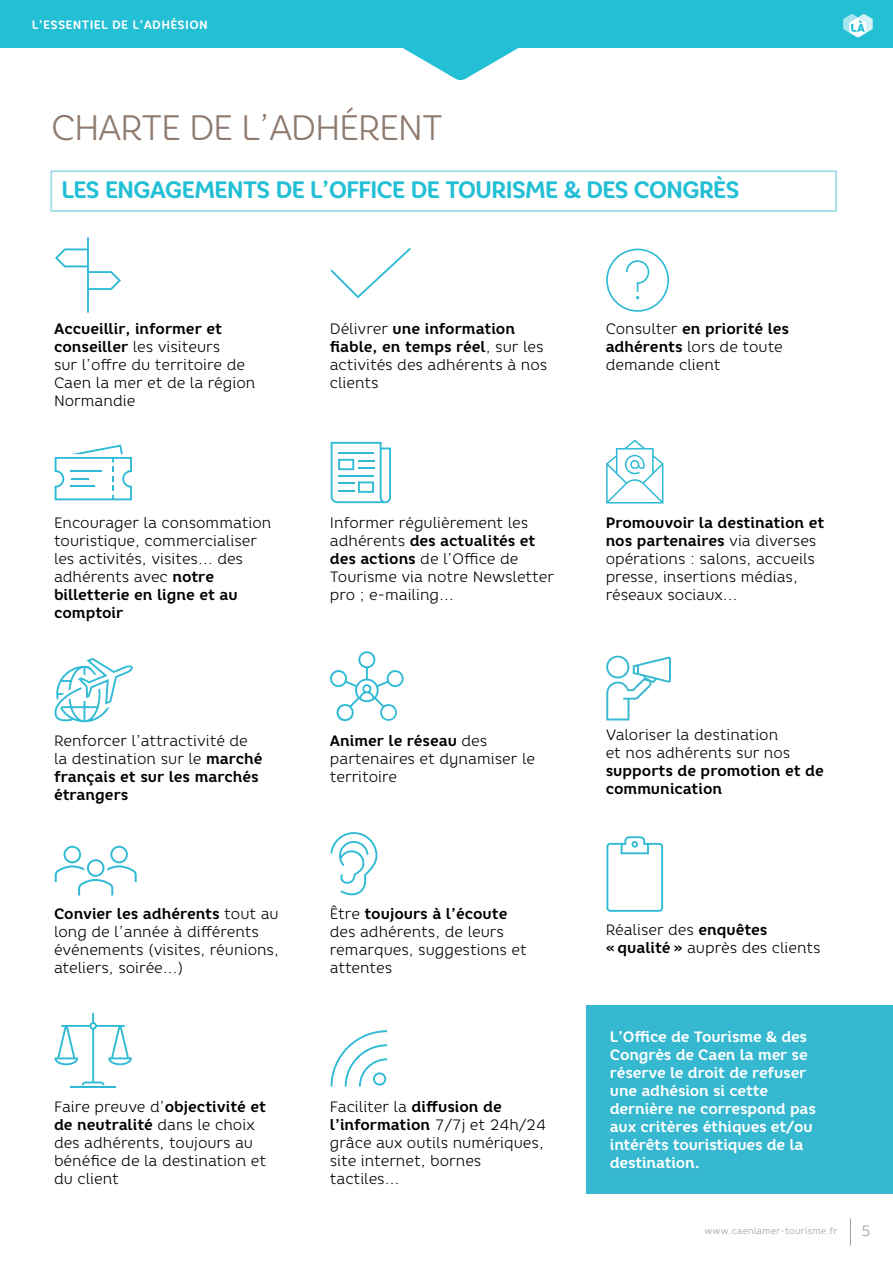
<style>
.page{position:relative;width:893px;height:1263px;background:#fff}
.page>*{position:absolute;margin:0;border:0;box-sizing:border-box;transform-origin:0 0}
.titre{font:300 35.4px "Core Rhino 35";letter-spacing:-.04em;color:#8e7a6e}
.Titre_générique{font:700 23.7px "Core Rhino 65";letter-spacing:-.05em;color:#23bfd5}
.txt{font:300 15px/18px "Core Rhino 35";color:#000001}
.soustitre{font:700 15px/18px "Core Rhino 65";letter-spacing:-.01em;color:#fff}
.t1{font:300 15px "Core Rhino 35";color:#a49894}
.t2{font:700 12px "Core Rhino 65";letter-spacing:.025em;color:#fff}
.t3{font:300 9px "Core Rhino 35";letter-spacing:.025em;color:#a49894}
.s1{font-family:"Core Rhino 65";font-weight:700}
</style>
<div class="page">
<div style="left:0;top:0;width:893px;height:48px;background:#23bfd5"></div>
<svg style="left:403px;top:48px;width:115px;height:32px"></svg>
<svg style="left:850px;top:1218px;width:1px;height:27px"></svg>
<svg style="left:843px;top:14px;width:30px;height:24px"></svg>
<div style="left:587px;top:1005px;width:306px;height:189px;background:#36b9d0"></div>
<div style="left:50px;top:170px;width:787px;height:42px;border:2px solid #a0dbe8"></div>
<svg style="left:55px;top:1013px;width:77px;height:72px"></svg>
<hr style="left:71px;top:1086px;width:45px;height:2px;background:#2ebad5">
<svg style="left:330px;top:832px;width:47px;height:63px"></svg>
<svg style="left:55px;top:237px;width:66px;height:76px"></svg>
<svg style="left:331px;top:442px;width:60px;height:61px"></svg>
<svg style="left:606px;top:440px;width:57px;height:63px"></svg>
<svg style="left:606px;top:249px;width:63px;height:63px"></svg>
<svg style="left:330px;top:651px;width:74px;height:71px"></svg>
<svg style="left:55px;top:444px;width:77px;height:56px"></svg>
<svg style="left:330px;top:248px;width:81px;height:50px"></svg>
<svg style="left:54px;top:658px;width:79px;height:64px"></svg>
<svg style="left:331px;top:1030px;width:56px;height:56px"></svg>
<svg style="left:606px;top:656px;width:65px;height:64px"></svg>
<svg style="left:55px;top:846px;width:82px;height:49px"></svg>
<svg style="left:606px;top:836px;width:57px;height:76px"></svg>
<p class="t2" style="left:32px;top:17px;width:177px">L’ESSENTIEL DE L’ADHÉSION</p>
<p class="titre" style="left:51px;top:105px;width:394px">CHARTE DE L’ADHÉRENT</p>
<p class="Titre_générique" style="left:61px;top:175px;width:680px">LES ENGAGEMENTS DE L’OFFICE DE TOURISME &amp; DES CONGRÈS</p>
<p class="txt" style="left:54px;top:320px;width:203px"><span class="s1">Accueillir, informer et conseiller</span> les visiteurs<br>sur l’offre du territoire de<br>Caen la mer et de la région<br>Normandie</p>
<p class="txt" style="left:330px;top:320px;width:219px">Délivrer <span class="s1">une information fiable, en temps réel</span>, sur les activités des adhérents à nos clients</p>
<p class="txt" style="left:606px;top:320px;width:185px">Consulter <span class="s1">en priorité les adhérents</span> lors de toute demande client</p>
<p class="txt" style="left:54px;top:514px;width:219px">Encourager la consommation touristique, commercialiser les activités, visites… des adhérents avec <span class="s1">notre billetterie en ligne et au comptoir</span></p>
<p class="txt" style="left:330px;top:514px;width:226px">Informer régulièrement les adhérents <span class="s1">des actualités et des actions</span> de l’Office de<br>Tourisme via notre Newsletter pro ; e-mailing…</p>
<p class="txt" style="left:606px;top:514px;width:220px"><span class="s1">Promouvoir la destination et nos partenaires</span> via diverses opérations : salons, accueils presse, insertions médias, réseaux sociaux…</p>
<p class="txt" style="left:54px;top:731px;width:210px">Renforcer l’attractivité de la destination sur le <span class="s1">marché français et sur les marchés étrangers</span></p>
<p class="txt" style="left:330px;top:732px;width:207px"><span class="s1">Animer le réseau</span> des partenaires et dynamiser le territoire</p>
<p class="txt" style="left:606px;top:726px;width:220px">Valoriser la destination<br>et nos adhérents sur nos <span class="s1">supports de promotion et de communication</span></p>
<p class="txt" style="left:54px;top:905px;width:227px"><span class="s1">Convier les adhérents</span> tout au long de l’année à différents événements (visites, réunions, ateliers, soirée…)</p>
<p class="txt" style="left:330px;top:905px;width:199px">Être <span class="s1">toujours à l’écoute </span>des adhérents, de leurs remarques, suggestions et attentes</p>
<p class="txt" style="left:54px;top:1098px;width:214px">Faire preuve d’<span class="s1">objectivité et de neutralité</span> dans le choix des adhérents, toujours au bénéfice de la destination et du client</p>
<p class="txt" style="left:330px;top:1098px;width:218px">Faciliter la <span class="s1">diffusion de l’information</span> 7/7j et 24h/24 grâce aux outils numériques, site internet, bornes tactiles…</p>
<p class="txt" style="left:606px;top:920px;width:217px">Réaliser des <span class="s1">enquêtes<br>« qualité »</span> auprès des clients</p>
<p class="soustitre" style="left:610px;top:1027px;width:207px">L’Office de Tourisme &amp; des<br>Congrès de Caen la mer se réserve le droit de refuser une adhésion si cette dernière ne correspond pas aux critères éthiques et/ou intérêts touristiques de la destination.</p>
<p class="t3" style="left:704px;top:1225px;width:134px">www.caenlamer-tourisme.fr</p>
<p class="t1" style="left:861px;top:1221px;width:11px">5</p>
</div>
